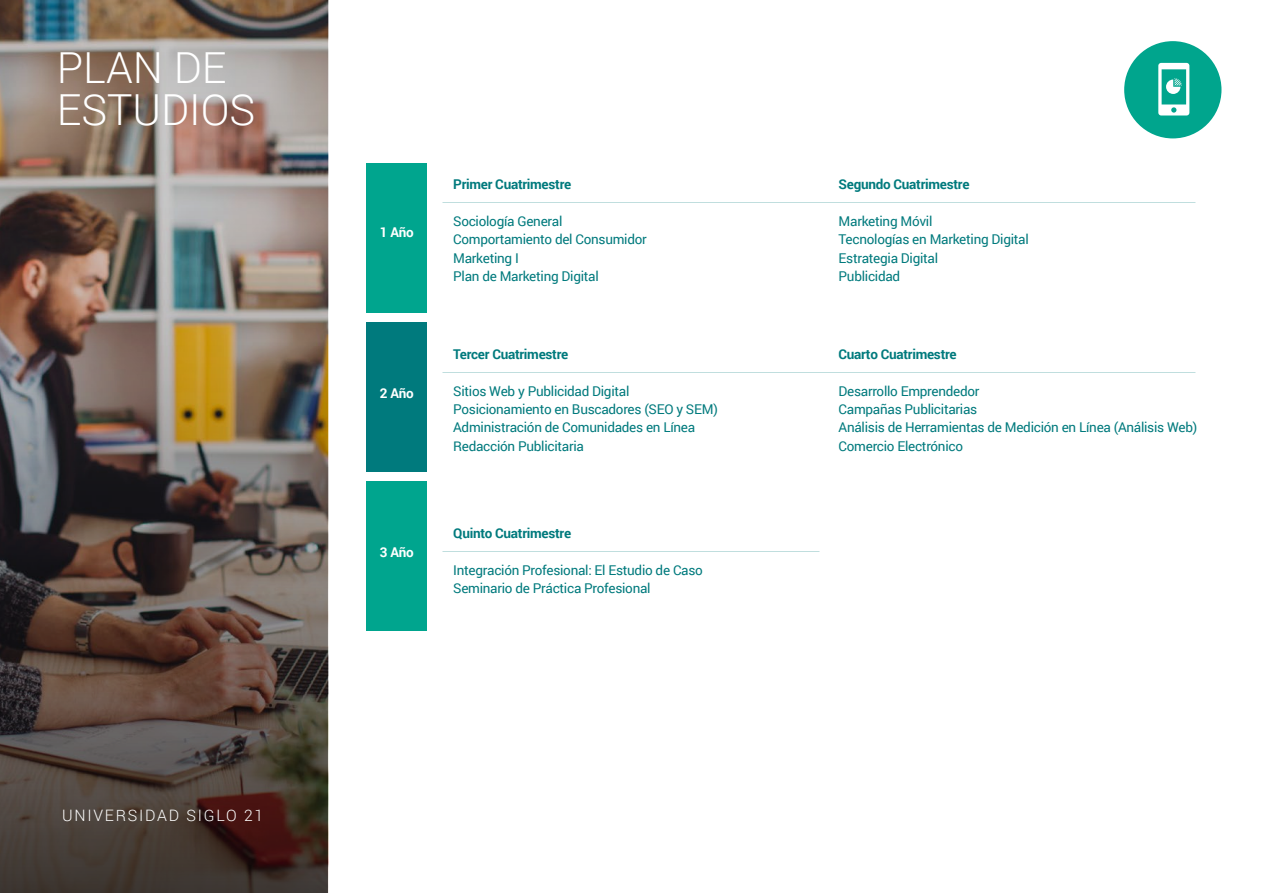
<style>
.page{position:relative;width:1263px;height:893px;background:#fff}
.page>*{position:absolute;margin:0;border:0;box-sizing:border-box;transform-origin:0 0}
.t1{font:300 42.75px/42.3px "Roboto";color:#fff}
.t2{font:300 15.75px "Roboto";letter-spacing:.115em;color:#fff}
.t3{font:13.5px/18.3px "Roboto";letter-spacing:-.02em;color:#007a7d}
.t4{font:700 13.5px "Roboto";letter-spacing:-.02em;color:#007a7d}
.t5{font:700 13.5px "Roboto";letter-spacing:-.02em;color:#fff}
</style>
<div class="page">
<img style="left:0;top:0;width:328px;height:893px">
<div style="left:367px;top:163px;width:60px;height:150px;background:#00a58e"></div>
<div style="left:367px;top:322px;width:60px;height:150px;background:#007a7d"></div>
<div style="left:367px;top:481px;width:60px;height:150px;background:#00a58e"></div>
<div style="left:1124px;top:41px;width:97px;height:97px;background:#00a58d;border-radius:50%"></div>
<svg style="left:1158px;top:63px;width:31px;height:52px"></svg>
<h1 class="t1" style="left:57px;top:45px;width:200px">PLAN DE<br>ESTUDIOS</h1>
<p class="t2" style="left:62px;top:804px;width:203px">UNIVERSIDAD SIGLO 21</p>
<p class="t5" style="left:380px;top:222px;width:35px">1 Año</p>
<p class="t5" style="left:380px;top:384px;width:35px">2 Año</p>
<p class="t5" style="left:380px;top:543px;width:35px">3 Año</p>
<p class="t4" style="left:453px;top:175px;width:120px">Primer Cuatrimestre</p>
<p class="t3" style="left:453px;top:212px;width:195px">Sociología General<br>Comportamiento del Consumidor<br>Marketing I<br>Plan de Marketing Digital</p>
<p class="t4" style="left:453px;top:345px;width:117px">Tercer Cuatrimestre</p>
<p class="t3" style="left:453px;top:381px;width:266px">Sitios Web y Publicidad Digital Posicionamiento en Buscadores (SEO y SEM)<br>Administración de Comunidades en Línea Redacción Publicitaria</p>
<p class="t4" style="left:453px;top:524px;width:120px">Quinto Cuatrimestre</p>
<p class="t3" style="left:453px;top:560px;width:251px">Integración Profesional: El Estudio de Caso<br>Seminario de Práctica Profesional</p>
<p class="t4" style="left:838px;top:175px;width:132px">Segundo Cuatrimestre</p>
<p class="t3" style="left:838px;top:212px;width:192px">Marketing Móvil<br>Tecnologías en Marketing Digital<br>Estrategia Digital<br>Publicidad</p>
<p class="t4" style="left:838px;top:345px;width:120px">Cuarto Cuatrimestre</p>
<p class="t3" style="left:838px;top:381px;width:360px">Desarrollo Emprendedor<br>Campañas Publicitarias<br>Análisis de Herramientas de Medición en Línea (Análisis Web)<br>Comercio Electrónico</p>
</div>
